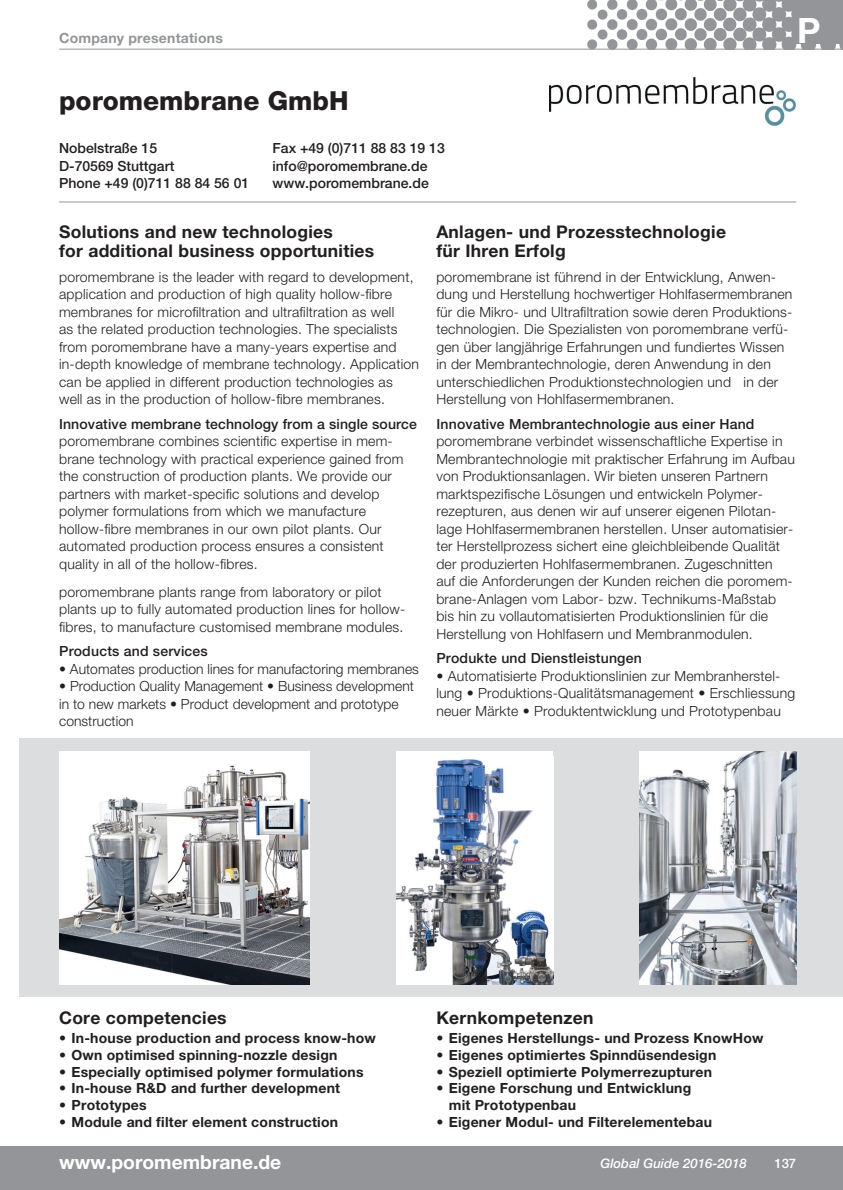
<style>
.page{position:relative;width:843px;height:1190px;background:#fff}
.page>*{position:absolute;margin:0;border:0;box-sizing:border-box;transform-origin:0 0}
.t1{font:700 35px "Helvetica Neue LT Std";color:#fff}
.t2{font:800 26.25px "Helvetica Neue LT Std";color:#231f20}
.t3{font:700 19.25px "Helvetica Neue LT Std";color:#fff}
.t4{font:700 17.5px/19.2px "Helvetica Neue LT Std";letter-spacing:.015em;color:#231f20}
.t5{font:300 14px/17.5px "Helvetica Neue LT Std";letter-spacing:.015em;color:#231f20}
.t6{font:700 14px/16.6px "Helvetica Neue LT Std";letter-spacing:.015em;color:#231f20}
.t7{font:500 14px/17.5px "Helvetica Neue LT Std";letter-spacing:.01em;color:#231f20}
.t8{font:700 14px "Helvetica Neue LT Std";letter-spacing:.015em;color:#939598}
.t9{font:italic 500 13.12px "Helvetica Neue LT Std";color:#fff}
.t10{font:500 13.12px "Helvetica Neue LT Std";color:#fff}
.s1{font-weight:700}
</style>
<div class="page">
<div style="left:0;top:1145px;width:842px;height:45px;background:#939598"></div>
<img style="left:587px;top:0;width:255px;height:49px">
<hr style="left:59px;top:49px;width:783px;height:1px;background:#939598">
<div style="left:793px;top:0;width:49px;height:44px;background:#939598"></div>
<div style="left:19px;top:739px;width:823px;height:258px;background:#dcdddf"></div>
<hr style="left:59px;top:202px;width:737px;height:1px;background:#939598">
<img style="left:59px;top:751px;width:251px;height:233px">
<img style="left:639px;top:751px;width:157px;height:233px">
<div style="left:396px;top:751px;width:157px;height:233px;background:#fff"></div>
<img style="left:396px;top:759px;width:157px;height:225px">
<img style="left:549px;top:78px;width:246px;height:47px">
<p class="t8" style="left:59px;top:33px;width:165px">Company presentations</p>
<h2 class="t2" style="left:59px;top:91px;width:291px">poromembrane GmbH</h2>
<p class="t7" style="left:59px;top:141px;width:192px">Nobelstraße 15<br>D-70569 Stuttgart<br>Phone +49 (0)711 88 84 56 01</p>
<p class="t7" style="left:272px;top:141px;width:174px">Fax +49 (0)711 88 83 19 13 info@poromembrane.de www.poromembrane.de</p>
<h1 class="t1" style="left:796px;top:18px;width:25px">P</h1>
<p class="t4" style="left:59px;top:224px;width:316px">Solutions and new technologies<br>for additional business opportunities</p>
<p class="t5" style="left:59px;top:269px;width:361px">poromembrane is the leader with regard to development, application and production of high quality hollow-fibre membranes for microfiltration and ultrafiltration as well<br>as the related production technologies. The specialists from poromembrane have a many-years expertise and in-depth knowledge of membrane technology. Application can be applied in different production technologies as well as in the production of hollow-fibre membranes.</p>
<p class="t7" style="left:59px;top:416px;width:359px">Innovative membrane technology from a single source</p>
<p class="t5" style="left:59px;top:434px;width:346px">poromembrane combines scientific expertise in mem&shy;brane technology with practical experience gained from the construction of production plants. We provide our partners with market-specific solutions and develop polymer formulations from which we manufacture hollow-fibre membranes in our own pilot plants. Our automated production process ensures a consistent quality in all of the hollow-fibres.</p>
<p class="t5" style="left:59px;top:584px;width:347px">poromembrane plants range from laboratory or pilot plants up to fully automated production lines for hollow&shy;fibres, to manufacture customised membrane modules.</p>
<p class="t7" style="left:59px;top:644px;width:150px">Products and services</p>
<p class="t5" style="left:59px;top:661px;width:361px"><span class="s1">•</span> Automates production lines for manufactoring membranes</p>
<p class="t5" style="left:59px;top:679px;width:356px"><span class="s1">•</span> Production Quality Management <span class="s1">•</span> Business development in to new markets <span class="s1">•</span> Product development and prototype construction</p>
<p class="t4" style="left:436px;top:224px;width:291px">Anlagen- und Prozesstechnologie für Ihren Erfolg</p>
<p class="t5" style="left:436px;top:269px;width:357px">poromembrane ist führend in der Entwicklung, Anwen&shy;dung und Herstellung hochwertiger Hohlfasermembranen für die Mikro- und Ultrafiltration sowie deren Produktions&shy;technologien. Die Spezialisten von poromembrane verfü&shy;gen über langjährige Erfahrungen und fundiertes Wissen in der Membrantechnologie, deren Anwendung in den unterschiedlichen Produktionstechnologien und in der Herstellung von Hohlfasermembranen.</p>
<p class="t7" style="left:436px;top:416px;width:319px">Innovative Membrantechnologie aus einer Hand</p>
<p class="t5" style="left:436px;top:434px;width:360px">poromembrane verbindet wissenschaftliche Expertise in Membrantechnologie mit praktischer Erfahrung im Aufbau von Produktionsanlagen. Wir bieten unseren Partnern marktspezifische Lösungen und entwickeln Polymer&shy;rezepturen, aus denen wir auf unserer eigenen Pilotan&shy;lage Hohlfasermembranen herstellen. Unser automatisier&shy;ter Herstellprozess sichert eine gleichbleibende Qualität der produzierten Hohlfasermembranen. Zugeschnitten<br>auf die Anforderungen der Kunden reichen die poromem&shy;brane-Anlagen vom Labor- bzw. Technikums-Maßstab bis hin zu vollautomatisierten Produktionslinien für die Herstellung von Hohlfasern und Membranmodulen.</p>
<p class="t7" style="left:436px;top:651px;width:207px">Produkte und Dienstleistungen</p>
<p class="t5" style="left:436px;top:668px;width:360px"><span class="s1">•</span> Automatisierte Produktionslinien zur Membranherstel&shy;lung <span class="s1">•</span> Produktions-Qualitätsmanagement <span class="s1">•</span> Erschliessung neuer Märkte <span class="s1">•</span> Produktentwicklung und Prototypenbau</p>
<p class="t4" style="left:59px;top:1010px;width:169px">Core competencies</p>
<p class="t6" style="left:59px;top:1031px;width:318px">• In-house production and process know-how</p>
<p class="t6" style="left:59px;top:1048px;width:280px">• Own optimised spinning-nozzle design</p>
<p class="t6" style="left:59px;top:1064px;width:306px">• Especially optimised polymer formulations</p>
<p class="t6" style="left:59px;top:1081px;width:282px">• In-house R&amp;D and further development</p>
<p class="t6" style="left:59px;top:1098px;width:89px">• Prototypes</p>
<p class="t6" style="left:59px;top:1114px;width:280px">• Module and filter element construction</p>
<h3 class="t3" style="left:59px;top:1155px;width:223px">www.poromembrane.de</h3>
<p class="t4" style="left:436px;top:1010px;width:158px">Kernkompetenzen</p>
<p class="t6" style="left:436px;top:1031px;width:328px">• Eigenes Herstellungs- und Prozess KnowHow</p>
<p class="t6" style="left:436px;top:1048px;width:281px">• Eigenes optimiertes Spinndüsendesign</p>
<p class="t6" style="left:436px;top:1064px;width:277px">• Speziell optimierte Polymerrezupturen</p>
<p class="t6" style="left:448px;top:1081px;width:244px;text-indent:-12px">• Eigene Forschung und Entwicklung mit Prototypenbau</p>
<p class="t6" style="left:436px;top:1114px;width:277px">• Eigener Modul- und Filterelementebau</p>
<p class="t9" style="left:600px;top:1159px;width:148px">Global Guide 2016-2018</p>
<p class="t10" style="left:774px;top:1159px;width:23px">137</p>
</div>
